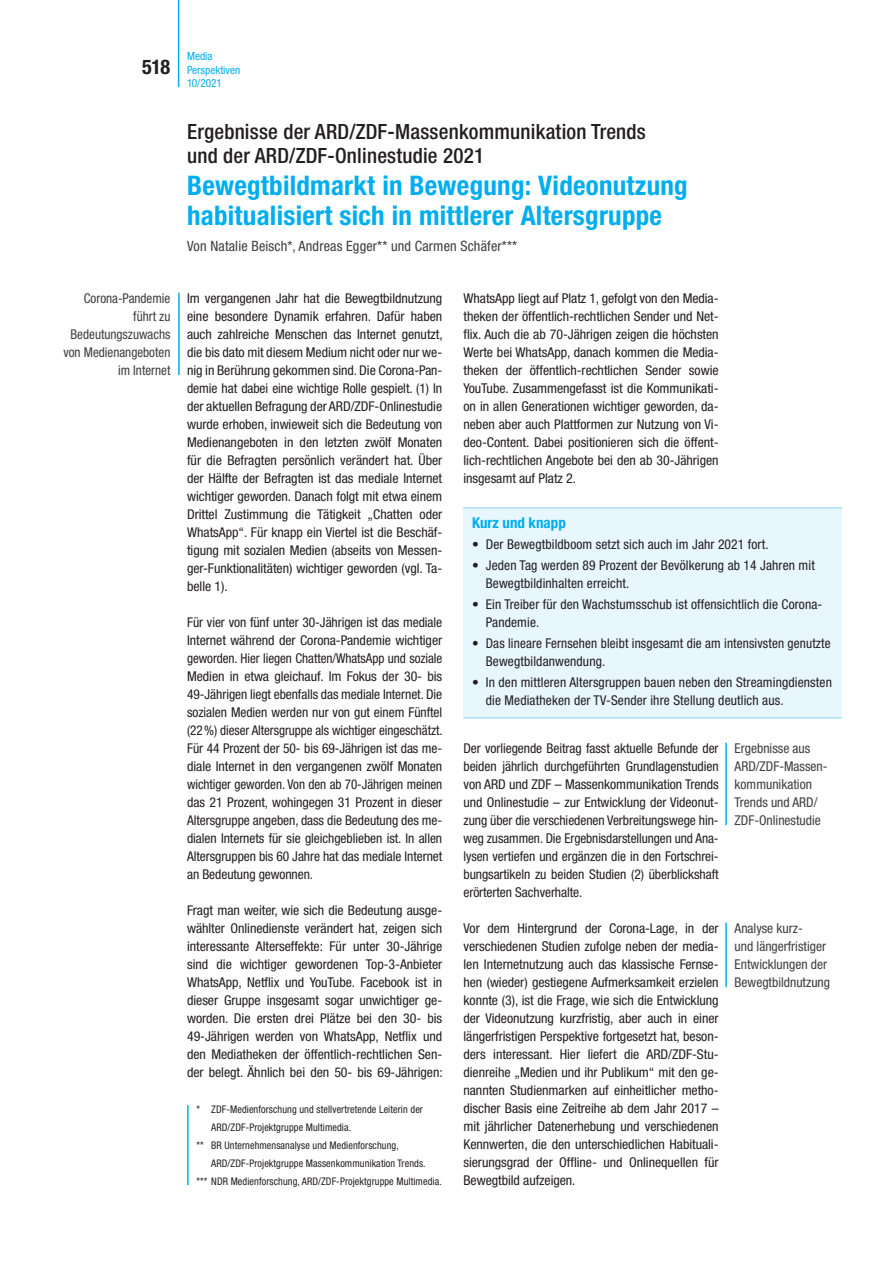
<style>
.page{position:relative;width:893px;height:1263px;background:#fff}
.page>*{position:absolute;margin:0;border:0;box-sizing:border-box;transform-origin:0 0}
.t1{font:700 condensed 27px/30px "Helvetica Neue LT Std";letter-spacing:.01em;color:#00aeef}
.t2{font:500 condensed 21px/24px "Helvetica Neue LT Std";letter-spacing:.01em;color:#231f20}
.t3{font:700 condensed 20.25px "Helvetica Neue LT Std";color:#231f20}
.t4{font:700 condensed 15px "Helvetica Neue LT Std";color:#00aeef}
.t5{font:condensed 14.25px "Helvetica Neue LT Std";letter-spacing:.01em;color:#3e3e3f}
.t6{font:condensed 13.5px/18px "Helvetica Neue LT Std";letter-spacing:-.005em;color:#231f20;text-align:justify}
.t7{font:condensed 13.5px/18px "Helvetica Neue LT Std";color:#3e3e3f}
.t8{font:condensed 11.25px/13.5px "Helvetica Neue LT Std";color:#00aeef}
.t9{font:condensed 10.5px "Helvetica Neue LT Std";letter-spacing:.01em;color:#231f20}
</style>
<div class="page">
<hr style="left:178px;top:0;width:1px;height:87px;background:#00aeef">
<div style="left:463px;top:508px;width:379px;height:210px;background:#e8f6fd"></div>
<hr style="left:463px;top:507px;width:379px;height:2px;background:#aae0f9">
<hr style="left:463px;top:717px;width:379px;height:2px;background:#aae0f9">
<hr style="left:725px;top:743px;width:2px;height:82px;background:#00aeef">
<hr style="left:725px;top:923px;width:2px;height:64px;background:#00aeef">
<hr style="left:178px;top:293px;width:2px;height:82px;background:#00aeef">
<hr style="left:187px;top:1105px;width:2px;height:80px;background:#00aeef">
<h3 class="t3" style="left:142px;top:54px;width:29px">518</h3>
<p class="t7" style="left:64px;top:289px;width:108px;text-align:right">Corona-Pandemie führt zu<br>Bedeutungszuwachs von Medienangeboten im Internet</p>
<p class="t8" style="left:187px;top:49px;width:55px">Media<br>Perspektiven<br>10/2021</p>
<h2 class="t2" style="left:187px;top:119px;width:460px">Ergebnisse der ARD/ZDF-Massenkommunikation Trends und der ARD/ZDF-Onlinestudie 2021</h2>
<h1 class="t1" style="left:187px;top:170px;width:502px">Bewegtbildmarkt in Bewegung: Videonutzung habitualisiert sich in mittlerer Altersgruppe</h1>
<p class="t5" style="left:187px;top:238px;width:332px">Von Natalie Beisch*, Andreas Egger** und Carmen Schäfer***</p>
<p class="t6" style="left:187px;top:289px;width:257px;text-align:left">Im vergangenen Jahr hat die Bewegtbildnutzung eine besondere Dynamik erfahren. Dafür haben auch zahlreiche Menschen das Internet genutzt, die bis dato mit diesem Medium nicht oder nur we&shy;nig in Berührung gekommen sind. Die Corona-Pan&shy;demie hat dabei eine wichtige Rolle gespielt. (1) In der aktuellen Befragung der ARD/ZDF-Onlinestudie wurde erhoben, inwieweit sich die Bedeutung von Medienangeboten in den letzten zwölf Monaten für die Befragten persönlich verändert hat. Über der Hälfte der Befragten ist das mediale Internet wichtiger geworden. Danach folgt mit etwa einem Drittel Zustimmung die Tätigkeit „Chatten oder WhatsApp“. Für knapp ein Viertel ist die Beschäf&shy;tigung mit sozialen Medien (abseits von Messen&shy;ger-Funktionalitäten) wichtiger geworden (vgl. Ta&shy;belle 1).</p>
<p class="t6" style="left:187px;top:613px;width:257px">Für vier von fünf unter 30-Jährigen ist das mediale Internet während der Corona-Pandemie wichtiger geworden. Hier liegen Chatten/WhatsApp und soziale Medien in etwa gleichauf. Im Fokus der 30- bis 49-Jährigen liegt ebenfalls das mediale Internet. Die sozialen Medien werden nur von gut einem Fünftel (22%) dieser Altersgruppe als wichtiger eingeschätzt.<br>Für 44 Prozent der 50- bis 69-Jährigen ist das me&shy;diale Internet in den vergangenen zwölf Monaten wichtiger geworden. Von den ab 70-Jährigen meinen das 21 Prozent, wohingegen 31 Prozent in dieser Altersgruppe angeben, dass die Bedeutung des me&shy;dialen Internets für sie gleichgeblieben ist. In allen Altersgruppen bis 60 Jahre hat das mediale Internet an Bedeutung gewonnen.</p>
<p class="t6" style="left:187px;top:901px;width:257px">Fragt man weiter, wie sich die Bedeutung ausge&shy;wählter Onlinedienste verändert hat, zeigen sich interessante Alterseffekte: Für unter 30-Jährige sind die wichtiger gewordenen Top-3-Anbieter WhatsApp, Netflix und YouTube. Facebook ist in dieser Gruppe insgesamt sogar unwichtiger ge&shy;worden. Die ersten drei Plätze bei den 30- bis 49-Jährigen werden von WhatsApp, Netflix und den Mediatheken der öffentlich-rechtlichen Sen&shy;der belegt. Ähnlich bei den 50- bis 69-Jährigen:</p>
<p class="t9" style="left:196px;top:1103px;width:228px">* ZDF-Medienforschung und stellvertretende Leiterin der</p>
<p class="t9" style="left:211px;top:1121px;width:141px">ARD/ZDF-Projektgruppe Multimedia.</p>
<p class="t9" style="left:196px;top:1139px;width:204px">** BR Unternehmensanalyse und Medienforschung,</p>
<p class="t9" style="left:211px;top:1157px;width:216px">ARD/ZDF-Projektgruppe Massenkommunikation Trends.</p>
<p class="t9" style="left:196px;top:1175px;width:247px">*** NDR Medienforschung, ARD/ZDF-Projektgruppe Multimedia.</p>
<p class="t6" style="left:463px;top:289px;width:257px">WhatsApp liegt auf Platz 1, gefolgt von den Media&shy;theken der öffentlich-rechtlichen Sender und Net&shy;flix. Auch die ab 70-Jährigen zeigen die höchsten Werte bei WhatsApp, danach kommen die Media&shy;theken der öffentlich-rechtlichen Sender sowie YouTube. Zusammengefasst ist die Kommunikati&shy;on in allen Generationen wichtiger geworden, da&shy;neben aber auch Plattformen zur Nutzung von Vi&shy;deo-Content. Dabei positionieren sich die öffent&shy;lich-rechtlichen Angebote bei den ab 30-Jährigen insgesamt auf Platz 2.</p>
<p class="t4" style="left:472px;top:514px;width:95px">Kurz und knapp</p>
<p class="t6" style="left:472px;top:535px;width:298px">• Der Bewegtbildboom setzt sich auch im Jahr 2021 fort.</p>
<p class="t6" style="left:486px;top:556px;width:331px;text-indent:-14px">• Jeden Tag werden 89 Prozent der Bevölkerung ab 14 Jahren mit<br>Bewegtbildinhalten erreicht.</p>
<p class="t6" style="left:486px;top:595px;width:338px;text-indent:-14px">• Ein Treiber für den Wachstumsschub ist offensichtlich die Corona-<br>Pandemie.</p>
<p class="t6" style="left:486px;top:634px;width:346px;text-indent:-14px">• Das lineare Fernsehen bleibt insgesamt die am intensivsten genutzte<br>Bewegtbildanwendung.</p>
<p class="t6" style="left:486px;top:673px;width:348px;text-indent:-14px">• In den mittleren Altersgruppen bauen neben den Streamingdiensten die Mediatheken der TV-Sender ihre Stellung deutlich aus.</p>
<p class="t6" style="left:463px;top:739px;width:257px">Der vorliegende Beitrag fasst aktuelle Befunde der beiden jährlich durchgeführten Grundlagenstudien von ARD und ZDF – Massenkommunikation Trends und Onlinestudie – zur Entwicklung der Videonut&shy;zung über die verschiedenen Verbreitungswege hin&shy;weg zusammen. Die Ergebnisdarstellungen und Ana&shy;lysen vertiefen und ergänzen die in den Fortschrei&shy;bungsartikeln zu beiden Studien (2) überblickshaft erörterten Sachverhalte.</p>
<p class="t6" style="left:463px;top:919px;width:257px">Vor dem Hintergrund der Corona-Lage, in der verschiedenen Studien zufolge neben der media&shy;len Internetnutzung auch das klassische Fernse&shy;hen (wieder) gestiegene Aufmerksamkeit erzielen konnte (3), ist die Frage, wie sich die Entwicklung der Videonutzung kurzfristig, aber auch in einer längerfristigen Perspektive fortgesetzt hat, beson&shy;ders interessant. Hier liefert die ARD/ZDF-Stu&shy;dienreihe „Medien und ihr Publikum“ mit den ge&shy;nannten Studienmarken auf einheitlicher metho&shy;discher Basis eine Zeitreihe ab dem Jahr 2017 – mit jährlicher Datenerhebung und verschiedenen Kennwerten, die den unterschiedlichen Habituali&shy;sierungsgrad der Offline- und Onlinequellen für Bewegtbild aufzeigen.</p>
<p class="t7" style="left:735px;top:739px;width:95px">Ergebnisse aus<br>ARD/ZDF-Massen&shy;kommunikation<br>Trends und ARD/<br>ZDF-Onlinestudie</p>
<p class="t7" style="left:735px;top:919px;width:97px">Analyse kurz-<br>und längerfristiger<br>Entwicklungen der<br>Bewegtbildnutzung</p>
</div>
